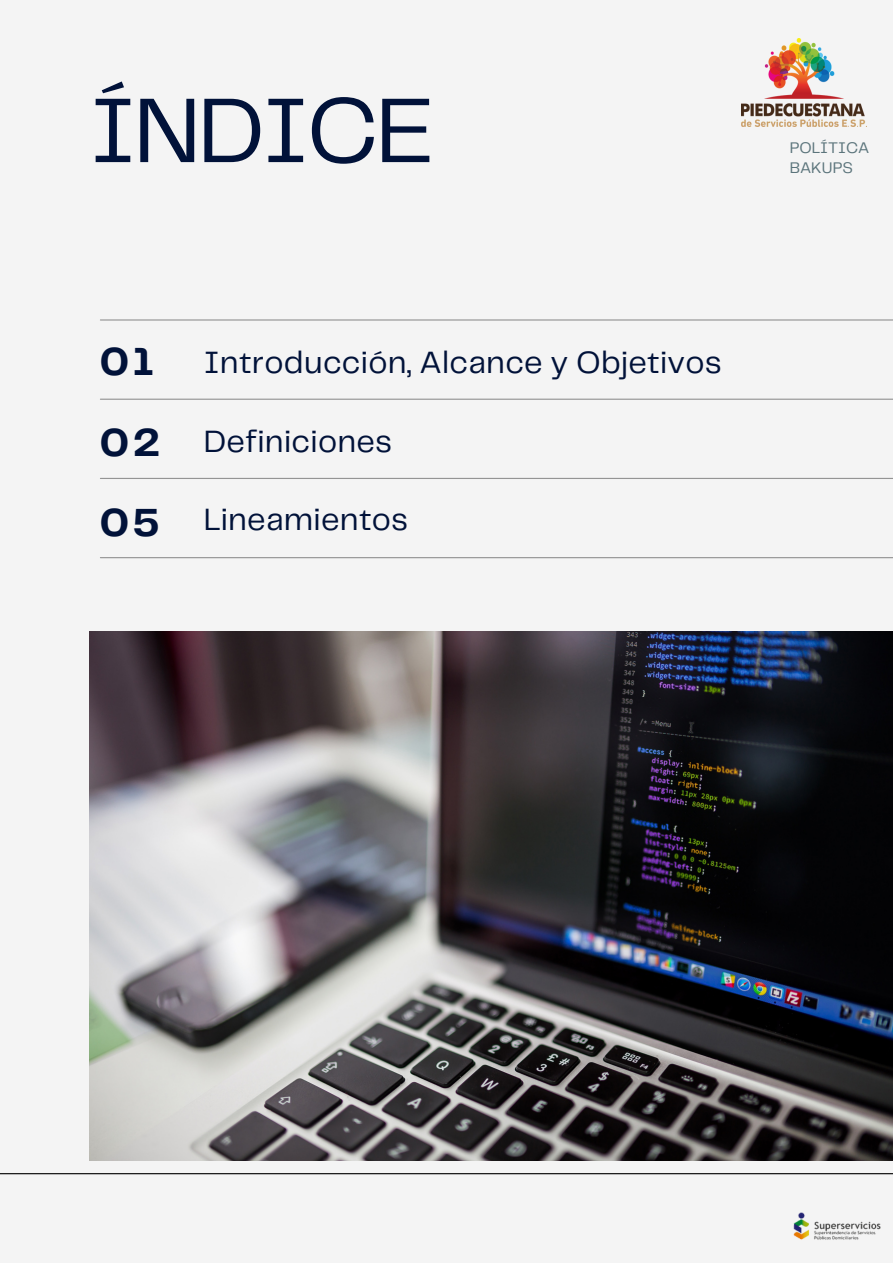
<style>
.page{position:relative;width:893px;height:1264px;background:#fff}
.page>*{position:absolute;margin:0;border:0;box-sizing:border-box;transform-origin:0 0}
.t1{font:95.1px "Telegraf";letter-spacing:-.03em;color:#011239}
.t2{font:700 40.65px/80.7px "Telegraf";color:#011239}
.t3{font:31.95px "Telegraf";letter-spacing:.01em;color:#011239}
.t4{font:16.05px/19.6px "Telegraf";color:#5b747b}
</style>
<div class="page">
<div style="left:0;top:0;width:892px;height:1262px;background:#f4f4f4"></div>
<img style="left:89px;top:631px;width:803px;height:529px">
<hr style="left:100px;top:398px;width:792px;height:2px;background:#949494">
<hr style="left:100px;top:319px;width:792px;height:1px;background:#949494">
<hr style="left:100px;top:478px;width:792px;height:1px;background:#949494">
<hr style="left:100px;top:557px;width:792px;height:1px;background:#949494">
<hr style="left:0;top:1173px;width:892px;height:1px;background:#000">
<img style="left:793px;top:1212px;width:88px;height:28px">
<img style="left:741px;top:38px;width:125px;height:88px">
<h1 class="t1" style="left:89px;top:90px;width:347px">ÍNDICE</h1>
<p class="t2" style="left:100px;top:323px;width:62px">01<br>02<br>05</p>
<p class="t3" style="left:204px;top:349px;width:519px">Introducción, Alcance y Objetivos</p>
<p class="t3" style="left:204px;top:427px;width:190px">Definiciones</p>
<p class="t3" style="left:204px;top:506px;width:206px">Lineamientos</p>
<p class="t4" style="left:789px;top:139px;width:81px">POLÍTICA<br>BAKUPS</p>
</div>
